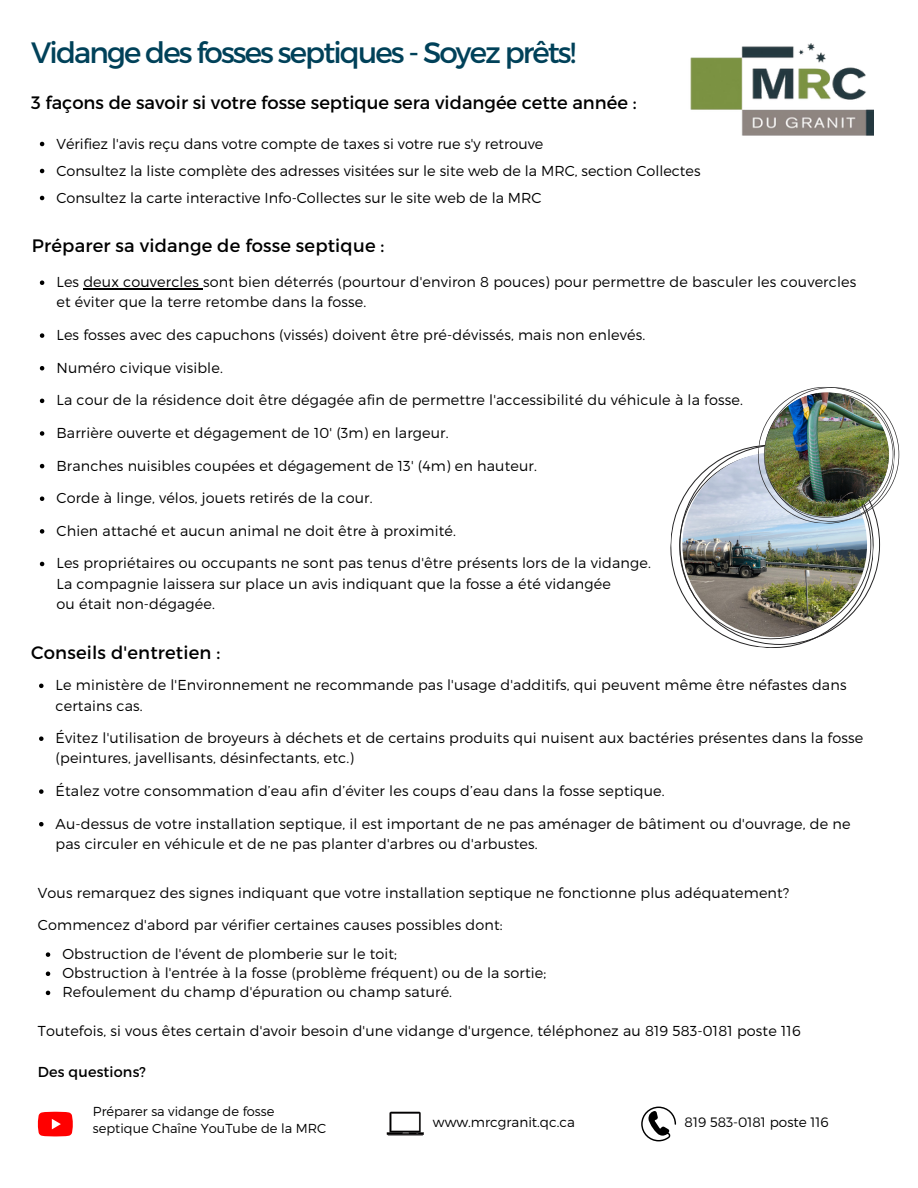
<style>
.page{position:relative;width:918px;height:1188px;background:#fff}
.page>*{position:absolute;margin:0;border:0;box-sizing:border-box;transform-origin:0 0}
.t1{font:29.4px "Montserrat";letter-spacing:-.065em;color:#004159}
.t2{font:18px "Montserrat";color:#000}
.t3{font:300 14.4px/20.2px "Montserrat";letter-spacing:.01em;color:#000}
.t4{font:14.4px "Montserrat";letter-spacing:.01em;color:#000}
.t5{font:300 13.65px "Montserrat";color:#000}
.t6{font:300 13.05px/17.4px "Montserrat";color:#000}
</style>
<div class="page">
<svg style="left:40px;top:280px;width:4px;height:5px"></svg>
<hr style="left:83px;top:288px;width:120px;height:1px;background:#000">
<svg style="left:40px;top:333px;width:4px;height:5px"></svg>
<svg style="left:40px;top:366px;width:4px;height:4px"></svg>
<svg style="left:40px;top:399px;width:4px;height:4px"></svg>
<svg style="left:40px;top:431px;width:4px;height:5px"></svg>
<svg style="left:40px;top:464px;width:4px;height:4px"></svg>
<svg style="left:40px;top:496px;width:4px;height:5px"></svg>
<svg style="left:40px;top:529px;width:4px;height:5px"></svg>
<svg style="left:40px;top:562px;width:4px;height:4px"></svg>
<img style="left:690px;top:44px;width:184px;height:92px">
<svg style="left:387px;top:1112px;width:37px;height:23px"></svg>
<svg style="left:38px;top:1112px;width:35px;height:24px"></svg>
<svg style="left:641px;top:1107px;width:35px;height:34px"></svg>
<img style="left:673px;top:387px;width:226px;height:258px">
<img style="left:765px;top:392px;width:124px;height:125px;border-radius:50%">
<svg style="left:46px;top:952px;width:4px;height:5px"></svg>
<svg style="left:46px;top:972px;width:4px;height:4px"></svg>
<svg style="left:46px;top:991px;width:4px;height:4px"></svg>
<svg style="left:39px;top:684px;width:5px;height:4px"></svg>
<svg style="left:39px;top:736px;width:5px;height:5px"></svg>
<svg style="left:39px;top:789px;width:5px;height:5px"></svg>
<svg style="left:39px;top:822px;width:5px;height:4px"></svg>
<svg style="left:40px;top:142px;width:4px;height:4px"></svg>
<svg style="left:40px;top:169px;width:4px;height:4px"></svg>
<svg style="left:40px;top:196px;width:4px;height:4px"></svg>
<h1 class="t1" style="left:31px;top:33px;width:546px">Vidange des fosses septiques - Soyez prêts!</h1>
<p class="t2" style="left:31px;top:91px;width:607px">3 façons de savoir si votre fosse septique sera vidangée cette année :</p>
<p class="t3" style="left:56px;top:129px;width:646px;line-height:27px">Vérifiez l'avis reçu dans votre compte de taxes si votre rue s'y retrouve<br>Consultez la liste complète des adresses visitées sur le site web de la MRC, section Collectes<br>Consultez la carte interactive Info-Collectes sur le site web de la MRC</p>
<p class="t2" style="left:32px;top:234px;width:354px">Préparer sa vidange de fosse septique :</p>
<p class="t3" style="left:56px;top:271px;width:801px">Les deux couvercles sont bien déterrés (pourtour d'environ 8 pouces) pour permettre de basculer les couvercles et éviter que la terre retombe dans la fosse.</p>
<p class="t3" style="left:56px;top:324px;width:590px">Les fosses avec des capuchons (vissés) doivent être pré-dévissés, mais non enlevés.</p>
<p class="t3" style="left:56px;top:357px;width:168px">Numéro civique visible.</p>
<p class="t3" style="left:56px;top:389px;width:688px">La cour de la résidence doit être dégagée afin de permettre l'accessibilité du véhicule à la fosse.</p>
<p class="t3" style="left:56px;top:422px;width:394px">Barrière ouverte et dégagement de 10' (3m) en largeur.</p>
<p class="t3" style="left:56px;top:455px;width:482px">Branches nuisibles coupées et dégagement de 13' (4m) en hauteur.</p>
<p class="t3" style="left:56px;top:487px;width:318px">Corde à linge, vélos, jouets retirés de la cour.</p>
<p class="t3" style="left:56px;top:520px;width:401px">Chien attaché et aucun animal ne doit être à proximité.</p>
<p class="t3" style="left:56px;top:553px;width:596px">Les propriétaires ou occupants ne sont pas tenus d'être présents lors de la vidange.</p>
<p class="t3" style="left:57px;top:573px;width:556px">La compagnie laissera sur place un avis indiquant que la fosse a été vidangée ou était non-dégagée.</p>
<p class="t2" style="left:31px;top:641px;width:191px">Conseils d'entretien :</p>
<p class="t3" style="left:56px;top:674px;width:792px">Le ministère de l'Environnement ne recommande pas l'usage d'additifs, qui peuvent même être néfastes dans certains cas.</p>
<p class="t3" style="left:56px;top:727px;width:809px">Évitez l'utilisation de broyeurs à déchets et de certains produits qui nuisent aux bactéries présentes dans la fosse (peintures, javellisants, désinfectants, etc.)</p>
<p class="t3" style="left:56px;top:780px;width:611px">Étalez votre consommation d’eau afin d’éviter les coups d’eau dans la fosse septique.</p>
<p class="t3" style="left:56px;top:813px;width:796px">Au-dessus de votre installation septique, il est important de ne pas aménager de bâtiment ou d'ouvrage, de ne pas circuler en véhicule et de ne pas planter d'arbres ou d'arbustes.</p>
<p class="t3" style="left:38px;top:877px;width:753px;line-height:31.5px">Vous remarquez des signes indiquant que votre installation septique ne fonctionne plus adéquatement?<br>Commencez d'abord par vérifier certaines causes possibles dont:</p>
<p class="t3" style="left:62px;top:944px;width:485px;line-height:19.2px">Obstruction de l'évent de plomberie sur le toit;<br>Obstruction à l'entrée à la fosse (problème fréquent) ou de la sortie;<br>Refoulement du champ d'épuration ou champ saturé.</p>
<p class="t3" style="left:38px;top:1020px;width:764px">Toutefois, si vous êtes certain d'avoir besoin d'une vidange d'urgence, téléphonez au 819 583-0181 poste 116</p>
<p class="t4" style="left:38px;top:1063px;width:110px">Des questions?</p>
<p class="t6" style="left:93px;top:1102px;width:235px">Préparer sa vidange de fosse septique Chaîne YouTube de la MRC</p>
<p class="t5" style="left:685px;top:1114px;width:146px">819 583-0181 poste 116</p>
<p class="t5" style="left:433px;top:1114px;width:144px">www.mrcgranit.qc.ca</p>
</div>
